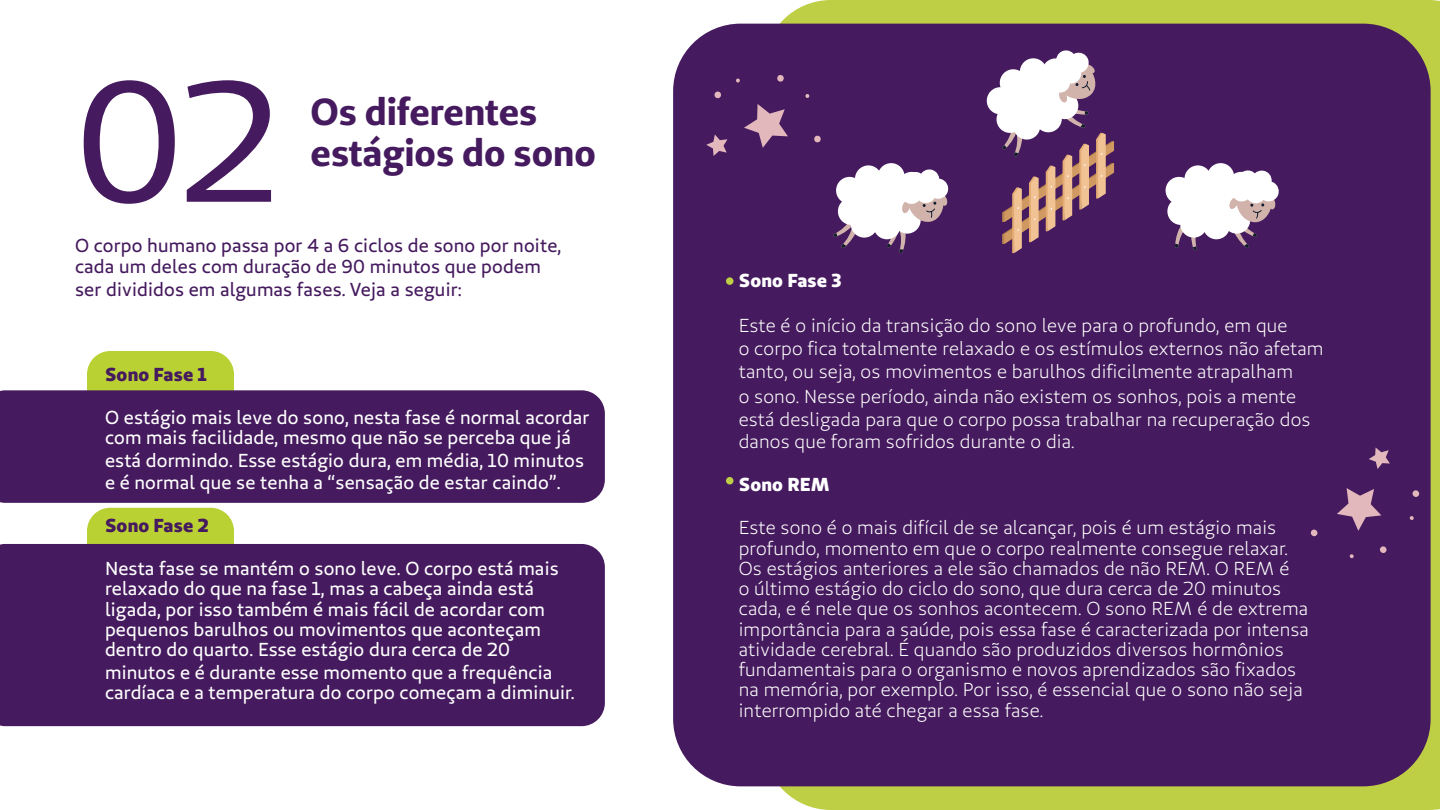
<style>
.page{position:relative;width:1440px;height:810px;background:#fff}
.page>*{position:absolute;margin:0;border:0;box-sizing:border-box;transform-origin:0 0}
.t1{font:170.62px "Unimed Sans";color:#451a5e}
.t2{font:700 37.5px/41.1px "Unimed Sans";color:#451a5e}
.t3{font:18.75px/20.2px "Unimed Sans 2020 Book";letter-spacing:.01em;color:#fff}
.t4{font:18.75px/20.2px "Unimed Sans 2020 Regular";letter-spacing:.01em;color:#fff}
.t5{font:18.75px/21.8px "Unimed Sans 2020 Regular";letter-spacing:.01em;color:#451a5e}
.t6{font:700 18.75px "Unimed Sans 2020 Extra";letter-spacing:.01em;color:#451a5e}
.t7{font:700 18.75px "Unimed Sans 2020 Extra";letter-spacing:.01em;color:#fff}
</style>
<div class="page">
<div style="left:87px;top:508px;width:147px;height:116px;background:#bad133;border-radius:23px"></div>
<div style="left:0;top:544px;width:605px;height:182px;background:#451a5e"></div>
<div style="left:87px;top:351px;width:147px;height:113px;background:#bad133;border-radius:23px"></div>
<div style="left:764px;top:0;width:676px;height:810px;background:#bfcf45"></div>
<div style="left:673px;top:24px;width:758px;height:762px;background:#451a5e;border-radius:68px"></div>
<div style="left:726px;top:277px;width:8px;height:8px;background:#bfcf45;border-radius:50%"></div>
<div style="left:726px;top:477px;width:8px;height:7px;background:#bfcf45;border-radius:50%"></div>
<svg style="left:833px;top:216px;width:24px;height:32px"></svg>
<div style="left:846px;top:174px;width:77px;height:59px;background:#fff;border-radius:50%"></div>
<div style="left:878px;top:163px;width:27px;height:27px;background:#fff;border-radius:50%"></div>
<div style="left:855px;top:165px;width:27px;height:28px;background:#fff;border-radius:50%"></div>
<div style="left:836px;top:177px;width:27px;height:27px;background:#fff;border-radius:50%"></div>
<div style="left:838px;top:198px;width:27px;height:27px;background:#fff;border-radius:50%"></div>
<div style="left:851px;top:210px;width:27px;height:28px;background:#fff;border-radius:50%"></div>
<div style="left:873px;top:212px;width:27px;height:27px;background:#fff;border-radius:50%"></div>
<svg style="left:886px;top:168px;width:63px;height:85px"></svg>
<svg style="left:986px;top:50px;width:128px;height:203px"></svg>
<svg style="left:1175px;top:224px;width:23px;height:27px"></svg>
<div style="left:1176px;top:174px;width:76px;height:59px;background:#fff;border-radius:50%"></div>
<div style="left:1207px;top:163px;width:27px;height:27px;background:#fff;border-radius:50%"></div>
<div style="left:1184px;top:165px;width:27px;height:28px;background:#fff;border-radius:50%"></div>
<div style="left:1166px;top:177px;width:27px;height:27px;background:#fff;border-radius:50%"></div>
<div style="left:1167px;top:198px;width:27px;height:27px;background:#fff;border-radius:50%"></div>
<div style="left:1180px;top:210px;width:27px;height:28px;background:#fff;border-radius:50%"></div>
<div style="left:1203px;top:212px;width:27px;height:27px;background:#fff;border-radius:50%"></div>
<svg style="left:1226px;top:169px;width:53px;height:79px"></svg>
<svg style="left:744px;top:104px;width:44px;height:44px"></svg>
<svg style="left:714px;top:92px;width:7px;height:6px"></svg>
<svg style="left:777px;top:75px;width:7px;height:7px"></svg>
<svg style="left:814px;top:136px;width:7px;height:6px"></svg>
<svg style="left:805px;top:94px;width:5px;height:4px"></svg>
<svg style="left:736px;top:79px;width:4px;height:4px"></svg>
<svg style="left:706px;top:134px;width:21px;height:22px"></svg>
<svg style="left:1337px;top:488px;width:44px;height:43px"></svg>
<svg style="left:1412px;top:490px;width:8px;height:7px"></svg>
<svg style="left:1379px;top:546px;width:8px;height:7px"></svg>
<svg style="left:1310px;top:529px;width:8px;height:8px"></svg>
<svg style="left:1349px;top:554px;width:5px;height:5px"></svg>
<svg style="left:1409px;top:516px;width:5px;height:4px"></svg>
<svg style="left:1369px;top:447px;width:21px;height:22px"></svg>
<div style="left:0;top:390px;width:605px;height:113px;background:#451a5e"></div>
<h1 class="t1" style="left:75px;top:33px;width:207px">02</h1>
<h2 class="t2" style="left:310px;top:91px;width:287px">Os diferentes estágios do sono</h2>
<p class="t5" style="left:75px;top:235px;width:488px">O corpo humano passa por 4 a 6 ciclos de sono por noite, cada um deles com duração de 90 minutos que podem ser divididos em algumas fases. Veja a seguir:</p>
<p class="t6" style="left:105px;top:362px;width:103px">Sono Fase 1</p>
<p class="t4" style="left:105px;top:407px;width:486px">O estágio mais leve do sono, nesta fase é normal acordar com mais facilidade, mesmo que não se perceba que já</p>
<p class="t4" style="left:105px;top:449px;width:481px;line-height:22.5px">está dormindo. Esse estágio dura, em média, 10 minutos e é normal que se tenha a “sensação de estar caindo”.</p>
<p class="t6" style="left:105px;top:513px;width:105px">Sono Fase 2</p>
<p class="t4" style="left:105px;top:558px;width:455px">Nesta fase se mantém o sono leve. O corpo está mais relaxado do que na fase 1, mas a cabeça ainda está ligada, por isso também é mais fácil de acordar com pequenos barulhos ou movimentos que aconteçam dentro do quarto. Esse estágio dura cerca de 20</p>
<p class="t4" style="left:105px;top:662px;width:471px">minutos e é durante esse momento que a frequência cardíaca e a temperatura do corpo começam a diminuir.</p>
<p class="t7" style="left:739px;top:268px;width:104px">Sono Fase 3</p>
<p class="t3" style="left:739px;top:314px;width:586px;line-height:22.6px">Este é o início da transição do sono leve para o profundo, em que<br>o corpo fica totalmente relaxado e os estímulos externos não afetam tanto, ou seja, os movimentos e barulhos dificilmente atrapalham</p>
<p class="t3" style="left:739px;top:386px;width:573px;line-height:22.5px">o sono. Nesse período, ainda não existem os sonhos, pois a mente está desligada para que o corpo possa trabalhar na recuperação dos danos que foram sofridos durante o dia.</p>
<p class="t7" style="left:739px;top:472px;width:93px">Sono REM</p>
<p class="t3" style="left:739px;top:518px;width:572px">Este sono é o mais difícil de se alcançar, pois é um estágio mais profundo, momento em que o corpo realmente consegue relaxar.<br>Os estágios anteriores a ele são chamados de não REM. O REM é<br>o último estágio do ciclo do sono, que dura cerca de 20 minutos cada, e é nele que os sonhos acontecem. O sono REM é de extrema importância para a saúde, pois essa fase é caracterizada por intensa atividade cerebral. É quando são produzidos diversos hormônios fundamentais para o organismo e novos aprendizados são fixados na memória, por exemplo. Por isso, é essencial que o sono não seja interrompido até chegar a essa fase.</p>
</div>
